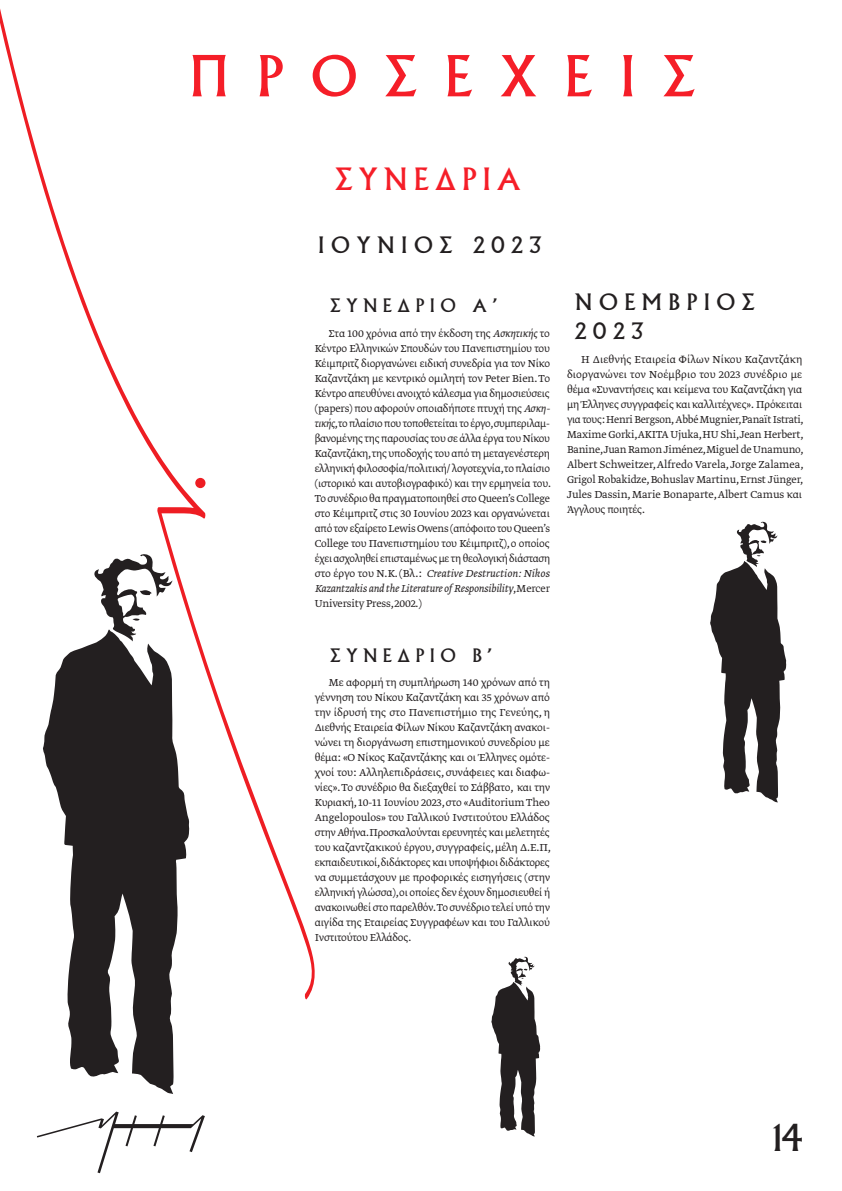
<style>
.page{position:relative;width:842px;height:1191px;background:#fff}
.page>*{position:absolute;margin:0;border:0;box-sizing:border-box;transform-origin:0 0}
.t1{font:55px "Albertus MT Greek";letter-spacing:.5em;color:#f51e28}
.t2{font:36px "Albertus MT Greek";color:#231f20}
.t3{font:30px "Albertus MT Greek";letter-spacing:.2em;color:#f51e28}
.t4{font:22.1px/28.8px "Albertus MT Greek";letter-spacing:.3em;color:#231f20}
.t5{font:18.1px "Albertus MT Greek";letter-spacing:.3em;color:#231f20}
.t6{font:300 12px/15px "Greta Text Pro";letter-spacing:-.01em;color:#231f20;text-align:justify}
.s1{font-style:italic}
</style>
<div class="page">
<svg style="left:37px;top:1111px;width:168px;height:62px"></svg>
<svg style="left:0;top:9px;width:315px;height:991px"></svg>
<svg style="left:710px;top:521px;width:76px;height:281px"></svg>
<svg style="left:491px;top:956px;width:49px;height:180px"></svg>
<svg style="left:43px;top:629px;width:147px;height:465px;fill:#231f20"></svg>
<svg style="left:93px;top:553px;width:79px;height:88px"></svg>
<h1 class="t1" style="left:189px;top:44px;width:507px">ΠΡΟΣΕΧΕΙΣ</h1>
<h3 class="t3" style="left:335px;top:161px;width:187px">ΣΥΝΕΔΡΙΑ</h3>
<h3 class="t4" style="left:318px;top:231px;width:225px">ΙΟΥΝΙΟΣ 2023</h3>
<h3 class="t5" style="left:330px;top:295px;width:168px">ΣΥΝΕΔΡΙΟ Α’</h3>
<p class="t6" style="left:315px;top:326px;width:238px;text-indent:14px">Στα 100 χρόνια από την έκδοση της <span class="s1">Ασκητικής</span> το Κέντρο Ελληνικών Σπουδών του Πανεπιστημίου του Κέιμπριτζ διοργανώνει ειδική συνεδρία για τον Νίκο Καζαντζάκη με κεντρικό ομιλητή τον Peter Bien. Το Κέντρο απευθύνει ανοιχτό κάλεσμα για δημοσιεύσεις (papers) που αφορούν οποιαδήποτε πτυχή της <span class="s1">Ασκη&shy;τικής</span>,το πλαίσιο που τοποθετείται το έργο,συμπεριλαμ&shy;βανομένης της παρουσίας του σε άλλα έργα του Νίκου Καζαντζάκη,της υποδοχής του από τη μεταγενέστερη ελληνική φιλοσοφία/πολιτική/ λογοτεχνία,το πλαίσιο (ιστορικό και αυτοβιογραφικό) και την ερμηνεία του.<br>Το συνέδριο θα πραγματοποιηθεί στο Queen’s College στο Κέιμπριτζ στις 30 Ιουνίου 2023 και οργανώνεται από τον εξαίρετο Lewis Owens (απόφοιτο του Queen’s College του Πανεπιστημίου του Κέιμπριτζ), ο οποίος έχει ασχοληθεί επισταμένως με τη θεολογική διάσταση στο έργο του Ν.K. (Βλ.: <span class="s1">Creative Destruction: Nikos Kazantzakis and the Literature of Responsibility</span>,Mercer University Press, 2002.)</p>
<h3 class="t5" style="left:330px;top:645px;width:163px">ΣΥΝΕΔΡΙΟ Β’</h3>
<p class="t6" style="left:315px;top:675px;width:238px;text-indent:14px">Με αφορμή τη συμπλήρωση 140 χρόνων από τη γέννηση του Νίκου Καζαντζάκη και 35 χρόνων από την ίδρυσή της στο Πανεπιστήμιο της Γενεύης, η Διεθνής Εταιρεία Φίλων Νίκου Καζαντζάκη ανακοι&shy;νώνει τη διοργάνωση επιστημονικού συνεδρίου με θέμα: «Ο Νίκος Καζαντζάκης και οι Έλληνες ομότε&shy;χνοί του: Αλληλεπιδράσεις, συνάφειες και διαφω&shy;νίες». Το συνέδριο θα διεξαχθεί το Σάββατο, και την Κυριακή, 10-11 Ιουνίου 2023, στο «Auditorium Theo Angelopoulos» του Γαλλικού Ινστιτούτου Ελλάδος στην Αθήνα.Προσκαλούνται ερευνητές και μελετητές του καζαντζακικού έργου, συγγραφείς, μέλη Δ.Ε.Π, εκπαιδευτικοί,διδάκτορες και υποψήφιοι διδάκτορες να συμμετάσχουν με προφορικές εισηγήσεις (στην ελληνική γλώσσα),οι οποίες δεν έχουν δημοσιευθεί ή ανακοινωθεί στο παρελθόν.Το συνέδριο τελεί υπό την αιγίδα της Εταιρείας Συγγραφέων και του Γαλλικού Ινστιτούτου Ελλάδος.</p>
<h3 class="t4" style="left:575px;top:288px;width:181px">ΝΟΕΜΒΡΙΟΣ<br>2023</h3>
<p class="t6" style="left:567px;top:352px;width:238px;text-indent:14px">Η Διεθνής Εταιρεία Φίλων Νίκου Καζαντζάκη διοργανώνει τον Νοέμβριο του 2023 συνέδριο με θέμα «Συναντήσεις και κείμενα του Καζαντζάκη για μη Έλληνες συγγραφείς και καλλιτέχνες». Πρόκειται για τους: Henri Bergson, Abbé Mugnier,Panaït Istrati, Maxime Gorki,AKITA Ujuka, HU Shi, Jean Herbert, Banine,Juan Ramon Jiménez,Miguel de Unamuno, Albert Schweitzer, Alfredo Varela, Jorge Zalamea, Grigol Robakidze, Bohuslav Martinu, Ernst Jünger, Jules Dassin, Marie Bonaparte, Albert Camus και Άγγλους ποιητές.</p>
<h2 class="t2" style="left:773px;top:1117px;width:31px">14</h2>
</div>
